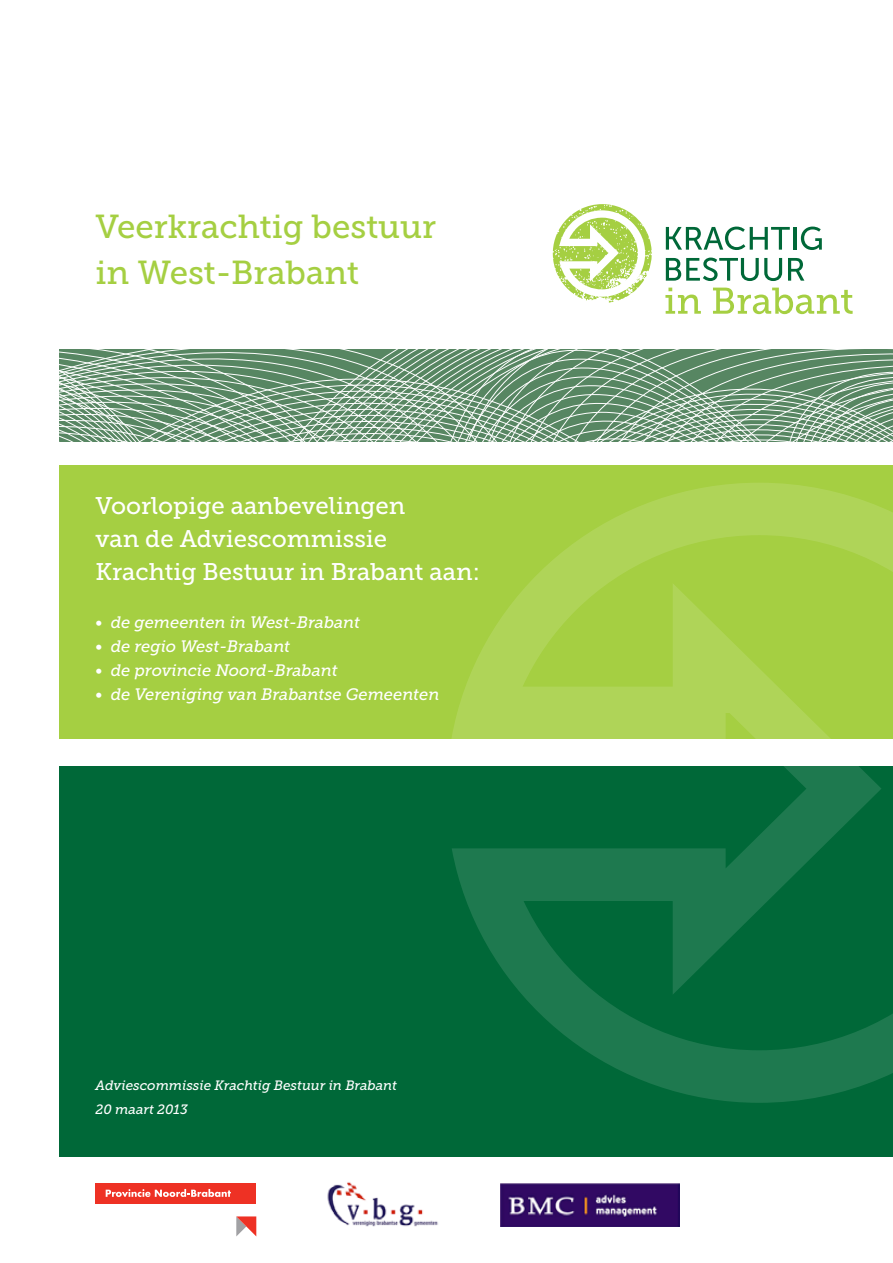
<style>
.page{position:relative;width:893px;height:1263px;background:#fff}
.page>*{position:absolute;margin:0;border:0;box-sizing:border-box;transform-origin:0 0}
.t1{font:33.15px/45.6px "Museo Slab 500";color:#a5cf42}
.t2{font:24px/33px "Museo Slab 500";color:#fff}
.t3{font:italic 16.5px "Museo Slab 500";color:#fff}
.t4{font:italic 13.5px/24px "Museo Slab 500";color:#fff}
</style>
<div class="page">
<div style="left:60px;top:766px;width:833px;height:391px;background:#006838"></div>
<div style="left:60px;top:381px;width:833px;height:358px;background:#a5cf42"></div>
<svg style="left:553px;top:204px;width:99px;height:99px"></svg>
<svg style="left:666px;top:227px;width:124px;height:23px"></svg>
<hr style="left:793px;top:227px;width:3px;height:23px;background:#006838">
<svg style="left:801px;top:227px;width:21px;height:23px"></svg>
<svg style="left:666px;top:258px;width:116px;height:23px"></svg>
<svg style="left:788px;top:258px;width:16px;height:23px"></svg>
<svg style="left:665px;top:288px;width:36px;height:26px"></svg>
<svg style="left:713px;top:288px;width:140px;height:26px"></svg>
<div style="left:0;top:434px;width:893px;height:30px;background:#fff"></div>
<svg style="left:451px;top:483px;width:442px;height:620px"></svg>
<svg style="left:60px;top:349px;width:833px;height:92px;background:#81a489"></svg>
<img style="left:327px;top:1182px;width:111px;height:45px">
<div style="left:96px;top:1184px;width:160px;height:20px;background:#ee3124"></div>
<svg style="left:106px;top:1189px;width:125px;height:8px"></svg>
<svg style="left:236px;top:1216px;width:20px;height:20px"></svg>
<img style="left:500px;top:1184px;width:180px;height:42px">
<h1 class="t1" style="left:95px;top:204px;width:342px">Veerkrachtig bestuur in West-Brabant</h1>
<h2 class="t2" style="left:95px;top:489px;width:386px">Voorlopige aanbevelingen<br>van de Adviescommissie<br>Krachtig Bestuur in Brabant aan:</h2>
<p class="t3" style="left:95px;top:613px;width:266px">• de gemeenten in West-Brabant</p>
<p class="t3" style="left:95px;top:637px;width:196px">• de regio West-Brabant</p>
<p class="t3" style="left:95px;top:661px;width:244px">• de provincie Noord-Brabant</p>
<p class="t3" style="left:95px;top:685px;width:345px">• de Vereniging van Brabantse Gemeenten</p>
<p class="t4" style="left:95px;top:1074px;width:303px">Adviescommissie Krachtig Bestuur in Brabant<br>20 maart 2013</p>
</div>
